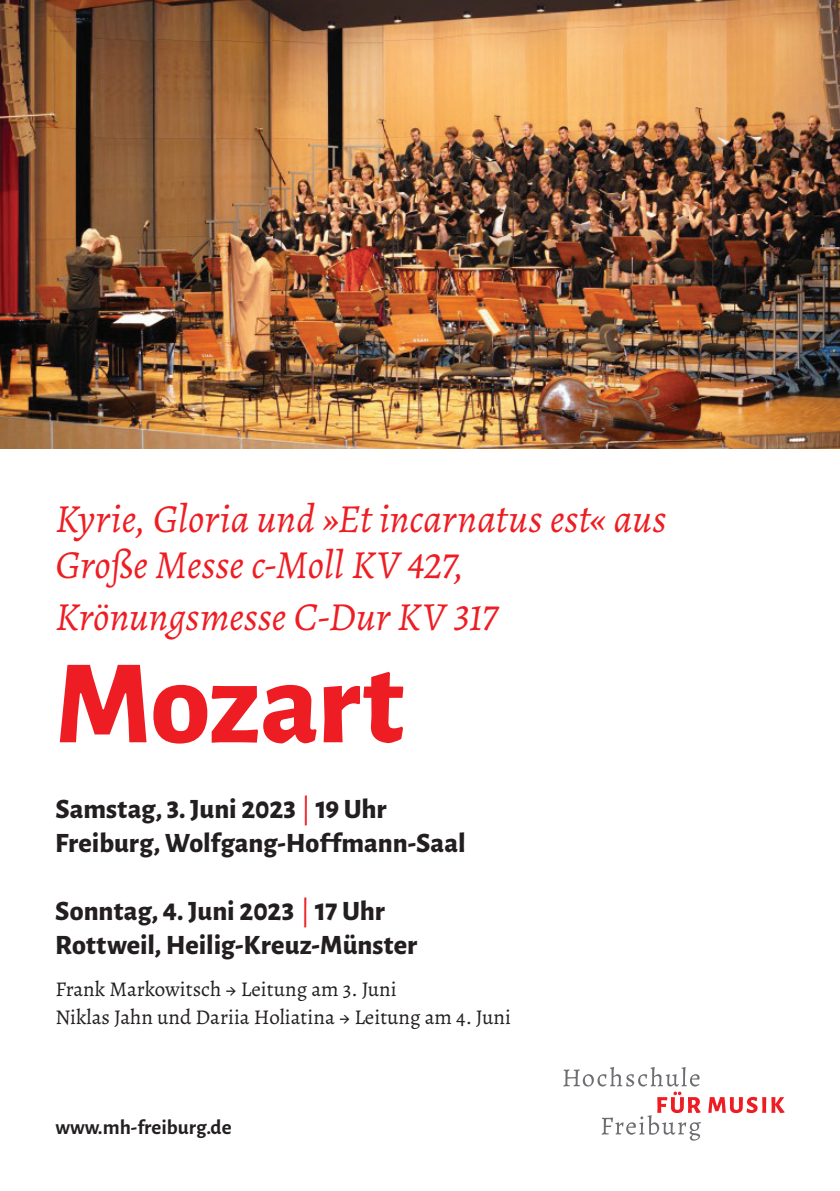
<style>
.page{position:relative;width:840px;height:1191px;background:#fff}
.page>*{position:absolute;margin:0;border:0;box-sizing:border-box;transform-origin:0 0}
.t1{font:800 120px "Alegreya Sans";letter-spacing:-.01em;color:#ee1d23}
.t2{font:italic 40px/46px "Alegreya";letter-spacing:.005em;color:#ee1d23}
.t3{font:800 28px/34px "Alegreya Sans";color:#231f20}
.t4{font:21px/28px "Alegreya";color:#231f20}
.t5{font:700 21px "Alegreya Sans";color:#231f20}
.s1{font-family:"Alegreya";font-weight:400;color:#ee1d23}
</style>
<div class="page">
<svg style="left:708px;top:1096px;width:57px;height:17px"></svg>
<svg style="left:771px;top:1097px;width:13px;height:16px"></svg>
<svg style="left:563px;top:1067px;width:137px;height:73px"></svg>
<img style="left:0;top:0;width:839px;height:448px">
<h2 class="t2" style="left:55px;top:495px;width:612px">Kyrie, Gloria und »Et incarnatus est« aus<br>Große Messe c-Moll KV 427,</h2>
<h2 class="t2" style="left:55px;top:593px;width:444px">Krönungsmesse C-Dur KV 317</h2>
<h1 class="t1" style="left:55px;top:612px;width:350px">Mozart</h1>
<p class="t3" style="left:55px;top:790px;width:411px">Samstag, 3. Juni 2023 <span class="s1">|</span> 19 Uhr<br>Freiburg, Wolfgang-Hoffmann-Saal</p>
<p class="t3" style="left:55px;top:892px;width:363px">Sonntag, 4. Juni 2023 <span class="s1">|</span> 17 Uhr<br>Rottweil, Heilig-Kreuz-Münster</p>
<p class="t4" style="left:55px;top:975px;width:457px">Frank Markowitsch → Leitung am 3. Juni<br>Niklas Jahn und Dariia Holiatina → Leitung am 4. Juni</p>
<p class="t5" style="left:55px;top:1112px;width:178px">www.mh-freiburg.de</p>
</div>
